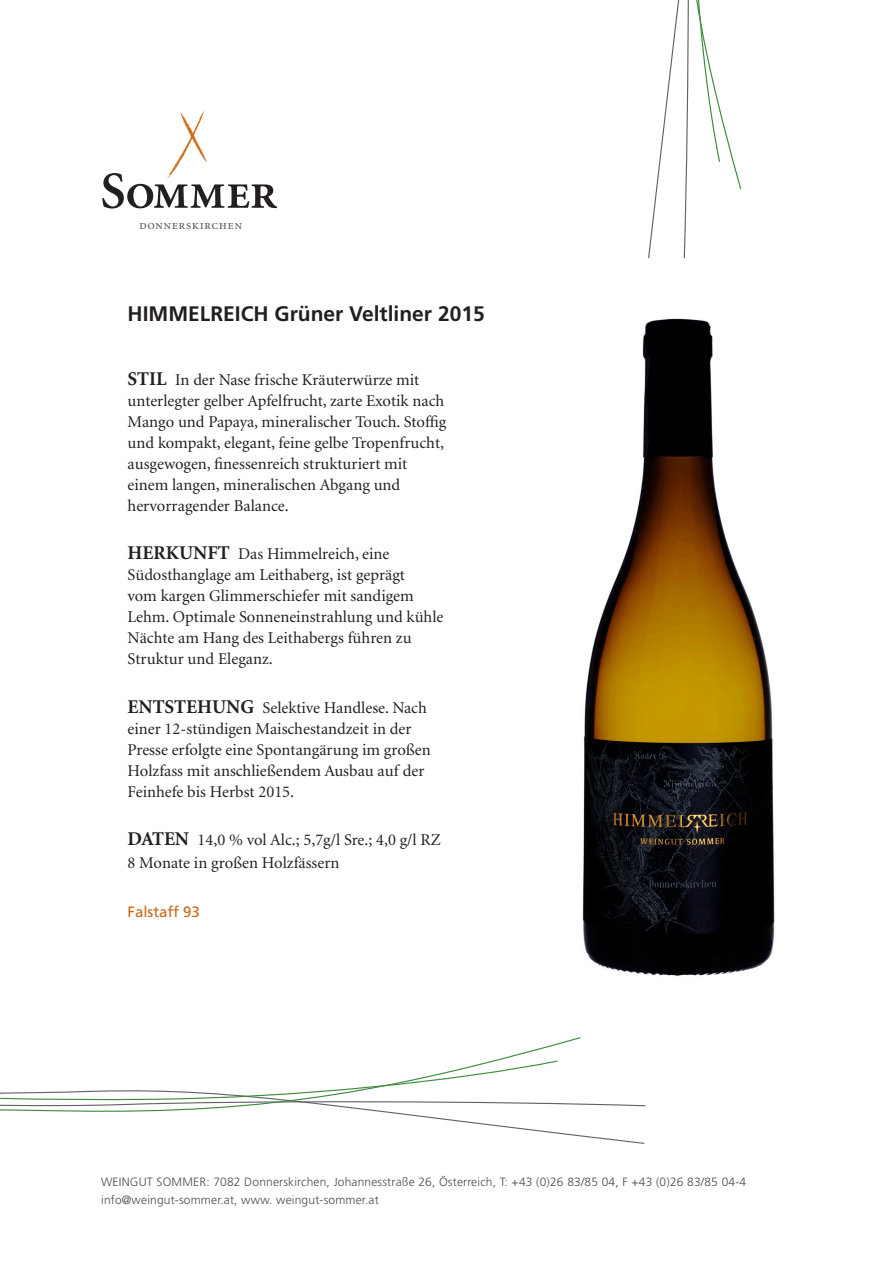
<style>
.page{position:relative;width:893px;height:1263px;background:#fff}
.page>*{position:absolute;margin:0;border:0;box-sizing:border-box;transform-origin:0 0}
.t1{font:700 21px "Frutiger";color:#231f20}
.copy{font:16.5px/21px "Minion";color:#231f20}
.weinbezeichnung{font:15px "Frutiger";color:#c66917}
.t2{font:13.35px "Minion Exp";letter-spacing:.03em;color:#5c5c5f}
.t3{font:300 12px "Frutiger";letter-spacing:.015em;color:#4b4c4d}
.s1{font-weight:700;font-size:19.5px}
</style>
<div class="page">
<svg style="left:102px;top:173px;width:175px;height:36px"></svg>
<img style="left:163px;top:111px;width:51px;height:68px">
<svg style="left:0;top:1060px;width:646px;height:84px"></svg>
<svg style="left:648px;top:0;width:94px;height:258px"></svg>
<img style="left:582px;top:318px;width:193px;height:658px">
<p class="t2" style="left:139px;top:220px;width:105px">donnerskirchen</p>
<p class="t1" style="left:128px;top:302px;width:359px">HIMMELREICH Grüner Veltliner 2015</p>
<p class="copy" style="left:128px;top:370px;width:320px"><span class="s1">STIL</span> In der Nase frische Kräuterwürze mit unterlegter gelber Apfelfrucht, zarte Exotik nach Mango und Papaya, mineralischer Touch. Stoffig und kompakt, elegant, feine gelbe Tropenfrucht, ausgewogen, finessenreich strukturiert mit einem langen, mineralischen Abgang und hervorragender Balance.</p>
<p class="copy" style="left:128px;top:544px;width:317px"><span class="s1">HERKUNFT</span> Das Himmelreich, eine Südosthanglage am Leithaberg, ist geprägt<br>vom kargen Glimmerschiefer mit sandigem Lehm. Optimale Sonneneinstrahlung und kühle Nächte am Hang des Leithabergs führen zu Struktur und Eleganz.</p>
<p class="copy" style="left:128px;top:697px;width:305px"><span class="s1">ENTSTEHUNG</span> Selektive Handlese. Nach einer 12-stündigen Maischestandzeit in der Presse erfolgte eine Spontangärung im großen Holzfass mit anschließendem Ausbau auf der Feinhefe bis Herbst 2015.</p>
<p class="copy" style="left:128px;top:830px;width:315px"><span class="s1">DATEN</span> 14,0 % vol Alc.; 5,7g/l Sre.; 4,0 g/l RZ</p>
<p class="copy" style="left:128px;top:853px;width:213px">8 Monate in großen Holzfässern</p>
<p class="weinbezeichnung" style="left:128px;top:903px;width:74px">Falstaff 93</p>
<p class="t3" style="left:101px;top:1175px;width:647px">WEINGUT SOMMER: 7082 Donnerskirchen, Johannesstraße 26, Österreich, T: +43 (0)26 83/85 04, F +43 (0)26 83/85 04-4</p>
<p class="t3" style="left:101px;top:1193px;width:279px">info@weingut-sommer.at, www. weingut-sommer.at</p>
</div>
